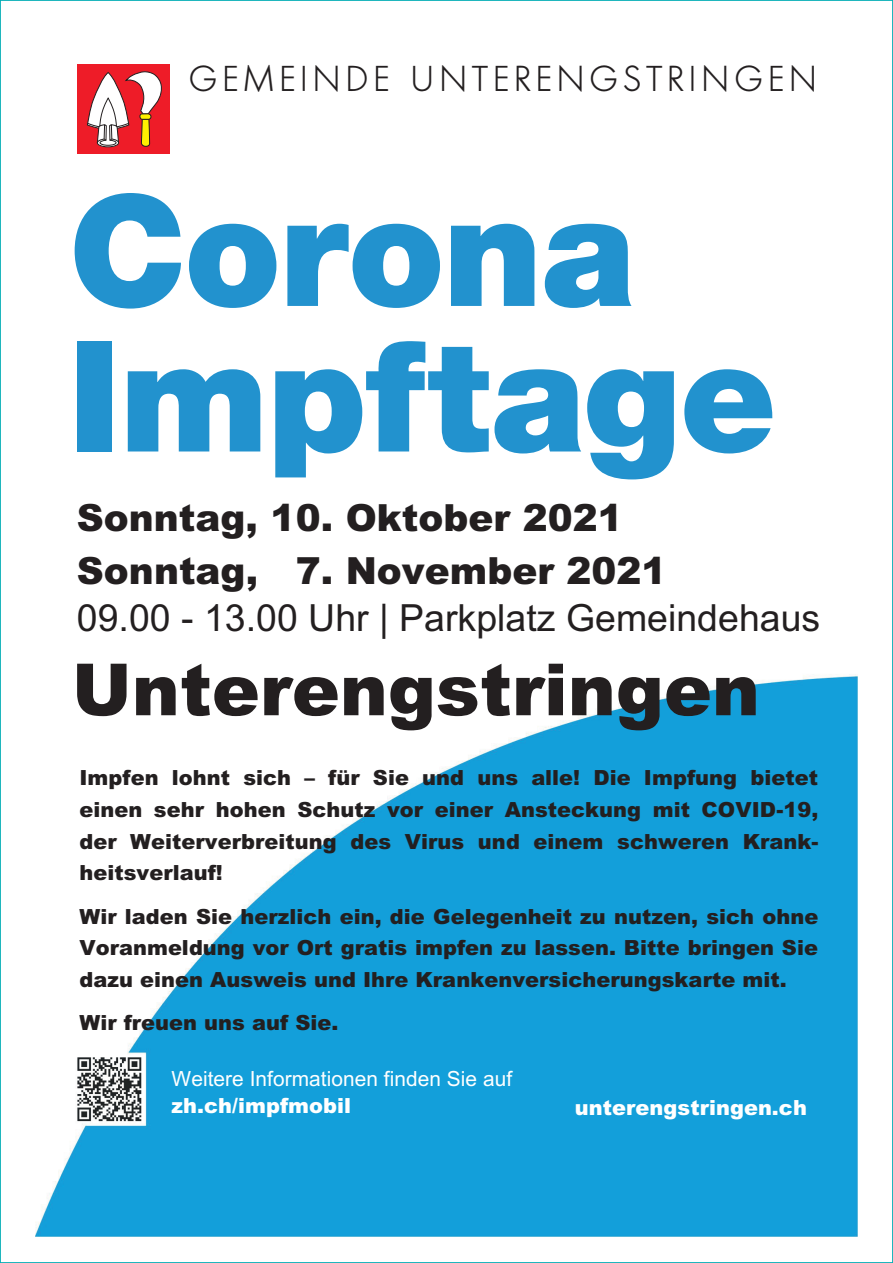
<style>
.page{position:relative;width:893px;height:1263px;background:#fff}
.page>*{position:absolute;margin:0;border:0;box-sizing:border-box;transform-origin:0 0}
.t1{font:900 154.5px/145.5px "Helvetica Neue LT Std";letter-spacing:-.01em;color:#2292ce}
.t2{font:900 72px "Arial";color:#231f20}
.t3{font:900 37.5px/52.9px "Arial";color:#231f20}
.t4{font:37.5px "Arial";color:#231f20}
.t5{font:300 35.85px "Futura BQ";letter-spacing:.125em;color:#231f20}
.t6{font:900 20.85px/31.5px "Arial";letter-spacing:.005em;color:#231f20;text-align:justify}
.t7{font:900 20.85px "Arial";letter-spacing:.005em;color:#fff}
.t8{font:20.85px "Arial";letter-spacing:.005em;color:#fff}
</style>
<div class="page">
<div style="left:78px;top:64px;width:92px;height:90px;background:#ee1c28"></div>
<svg style="left:87px;top:71px;width:75px;height:76px"></svg>
<img style="left:36px;top:674px;width:821px;height:563px">
<h3 class="t5" style="left:189px;top:57px;width:630px">GEMEINDE UNTERENGSTRINGEN</h3>
<h1 class="t1" style="left:69px;top:177px;width:709px">Corona<br>Impftage</h1>
<h3 class="t3" style="left:77px;top:490px;width:591px">Sonntag, 10. Oktober 2021<br>Sonntag, 7. November 2021</h3>
<h3 class="t4" style="left:77px;top:592px;width:745px">09.00 - 13.00 Uhr | Parkplatz Gemeindehaus</h3>
<h2 class="t2" style="left:72px;top:637px;width:690px">Unterengstringen</h2>
<p class="t6" style="left:79px;top:762px;width:740px">Impfen lohnt sich – für Sie und uns alle! Die Impfung bietet einen sehr hohen Schutz vor einer Ansteckung mit COVID-19, der Weiterverbreitung des Virus und einem schweren Krank&shy;heitsverlauf!</p>
<p class="t6" style="left:79px;top:900px;width:740px">Wir laden Sie herzlich ein, die Gelegenheit zu nutzen, sich ohne Voranmeldung vor Ort gratis impfen zu lassen. Bitte bringen Sie dazu einen Ausweis und Ihre Krankenversicherungskarte mit.</p>
<p class="t6" style="left:79px;top:1006px;width:261px">Wir freuen uns auf Sie.</p>
<p class="t8" style="left:172px;top:1064px;width:342px">Weitere Informationen finden Sie auf</p>
<p class="t7" style="left:172px;top:1090px;width:181px">zh.ch/impfmobil</p>
<p class="t7" style="left:575px;top:1092px;width:234px">unterengstringen.ch</p>
</div>
